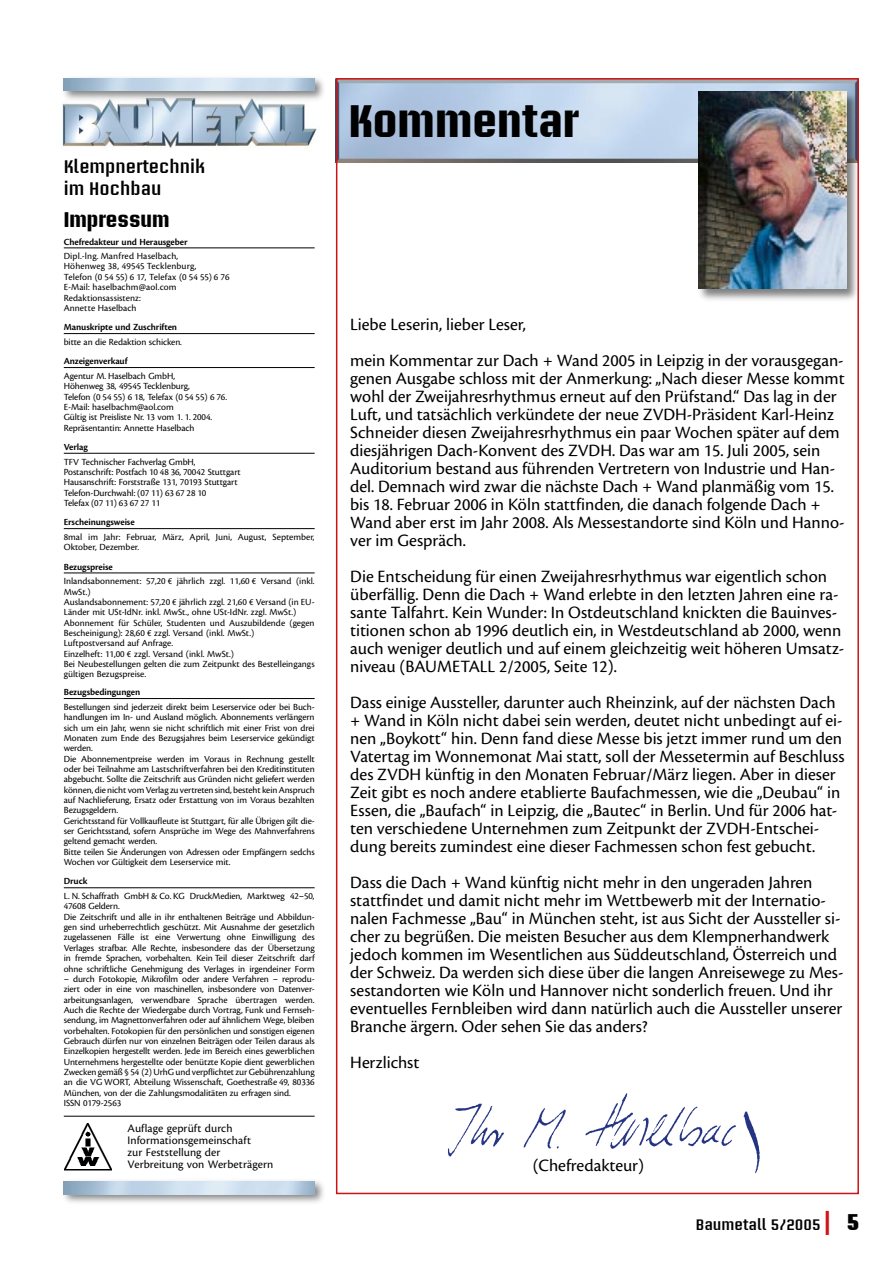
<style>
.page{position:relative;width:893px;height:1263px;background:#fff}
.page>*{position:absolute;margin:0;border:0;box-sizing:border-box;transform-origin:0 0}
.t1{font:700 45px "Briem Akademi Std";color:#000}
.t2{font:700 21px "Briem Akademi Std";color:#000}
.t3{font:18px/18px "Cronos Pro";color:#000}
.t4{font:600 18px/21.6px "Briem Akademi Std";color:#000}
.t5{font:600 15px "Briem Akademi Std";color:#000}
.t6{font:12px/12px "Cronos Pro";letter-spacing:.005em;color:#000}
.t7{font:9.75px/10.4px "Cronos Pro";letter-spacing:-.01em;color:#000}
.t8{font:9.75px/10.4px "Cronos Pro";letter-spacing:.01em;color:#000}
.t9{font:600 9.75px "Cronos Pro";letter-spacing:-.01em;color:#000}
.s1{font-size:24px;color:#cd1316}
</style>
<div class="page">
<img style="left:62px;top:103px;width:257px;height:45px">
<hr style="left:64px;top:247px;width:251px;height:1px;background:#000">
<hr style="left:64px;top:333px;width:251px;height:1px;background:#000">
<hr style="left:64px;top:367px;width:251px;height:1px;background:#000">
<hr style="left:64px;top:453px;width:251px;height:1px;background:#000">
<hr style="left:64px;top:528px;width:251px;height:1px;background:#000">
<hr style="left:64px;top:572px;width:251px;height:1px;background:#000">
<hr style="left:64px;top:698px;width:251px;height:1px;background:#000">
<hr style="left:64px;top:887px;width:251px;height:1px;background:#000">
<img style="left:64px;top:1123px;width:48px;height:47px">
<hr style="left:64px;top:1116px;width:251px;height:1px;background:#000">
<img style="left:339px;top:81px;width:517px;height:82px">
<div style="left:60px;top:1178px;width:267px;height:28px;background:#000;opacity:.5"></div>
<img style="left:64px;top:1181px;width:251px;height:13px">
<div style="left:60px;top:74px;width:267px;height:29px;background:#000;opacity:.5"></div>
<img style="left:64px;top:78px;width:251px;height:13px">
<img style="left:448px;top:1093px;width:312px;height:81px">
<div style="left:501px;top:1152px;width:183px;height:24px;background:#fff"></div>
<div style="left:697px;top:90px;width:164px;height:214px;background:#000;opacity:.5"></div>
<img style="left:698px;top:92px;width:148px;height:197px">
<h3 class="t4" style="left:64px;top:156px;width:142px">Klempnertechnik im Hochbau</h3>
<h2 class="t2" style="left:64px;top:207px;width:107px">Impressum</h2>
<p class="t9" style="left:64px;top:236px;width:125px">Chefredakteur und Herausgeber</p>
<p class="t8" style="left:64px;top:251px;width:167px">Dipl.-lng. Manfred Haselbach,<br>Höhenweg 38, 49545 Tecklenburg,<br>Telefon (0 54 55) 6 17, Telefax (0 54 55) 6 76<br>E-Mail: haselbachm@aol.com<br>Redaktionsassistenz:<br>Annette Haselbach</p>
<p class="t9" style="left:64px;top:322px;width:115px">Manuskripte und Zuschriften</p>
<p class="t7" style="left:64px;top:337px;width:120px">bitte an die Redaktion schicken.</p>
<p class="t9" style="left:64px;top:356px;width:65px">Anzeigenverkauf</p>
<p class="t7" style="left:64px;top:371px;width:165px">Agentur M. Haselbach GmbH,<br>Höhenweg 38, 49545 Tecklenburg,<br>Telefon (0 54 55) 6 18, Telefax (0 54 55) 6 76.<br>E-Mail: haselbachm@aol.com<br>Gültig ist Preisliste Nr. 13 vom 1. 1. 2004.<br>Repräsentantin: Annette Haselbach</p>
<p class="t9" style="left:64px;top:441px;width:26px">Verlag</p>
<p class="t7" style="left:64px;top:456px;width:179px">TFV Technischer Fachverlag GmbH, Postanschrift: Postfach 10 48 36, 70042 Stuttgart Hausanschrift: Forststraße 131, 70193 Stuttgart Telefon-Durchwahl: (07 11) 63 67 28 10<br>Telefax (07 11) 63 67 27 11</p>
<p class="t9" style="left:64px;top:517px;width:73px">Erscheinungsweise</p>
<p class="t7" style="left:64px;top:532px;width:252px">8mal im Jahr: Februar, März, April, Juni, August, September,<br>Oktober, Dezember.</p>
<p class="t9" style="left:64px;top:561px;width:51px">Bezugspreise</p>
<p class="t7" style="left:64px;top:576px;width:252px">Inlandsabonnement: 57,20 € jährlich zzgl. 11,60 € Versand (inkl.<br>MwSt.)<br>Auslandsabonnement: 57,20 € jährlich zzgl. 21,60 € Versand (in EU-Länder mit USt-IdNr. inkl. MwSt., ohne USt-IdNr. zzgl. MwSt.)<br>Abonnement für Schüler, Studenten und Auszubildende (gegen Bescheinigung): 28,60 € zzgl. Versand (inkl. MwSt.)<br>Luftpostversand auf Anfrage.<br>Einzelheft: 11,00 € zzgl. Versand (inkl. MwSt.)<br>Bei Neubestellungen gelten die zum Zeitpunkt des Bestelleingangs gültigen Bezugspreise.</p>
<p class="t9" style="left:64px;top:686px;width:78px">Bezugsbedingungen</p>
<p class="t7" style="left:64px;top:702px;width:252px">Bestellungen sind jederzeit direkt beim Leserservice oder bei Buch&shy;handlungen im In- und Ausland möglich. Abonnements verlängern sich um ein Jahr, wenn sie nicht schriftlich mit einer Frist von drei Monaten zum Ende des Bezugsjahres beim Leserservice gekündigt werden.<br>Die Abonnementpreise werden im Voraus in Rechnung gestellt oder bei Teilnahme am Lastschriftverfahren bei den Kreditinstituten abgebucht. Sollte die Zeitschrift aus Gründen nicht geliefert werden können, die nicht vomVerlag zu vertreten sind, besteht keinAnspruch auf Nachlieferung, Ersatz oder Erstattung von im Voraus bezahlten Bezugsgeldern.<br>Gerichtsstand für Vollkaufleute ist Stuttgart, für alle Übrigen gilt die&shy;ser Gerichtsstand, sofern Ansprüche im Wege des Mahnverfahrens geltend gemacht werden.<br>Bitte teilen Sie Änderungen von Adressen oder Empfängern sedchs Wochen vor Gültigkeit dem Leserservice mit.</p>
<p class="t9" style="left:64px;top:876px;width:25px">Druck</p>
<p class="t7" style="left:64px;top:891px;width:252px">L. N. Schaffrath GmbH &amp; Co. KG DruckMedien, Marktweg 42–50, 47608 Geldern.<br>Die Zeitschrift und alle in ihr enthaltenen Beiträge und Abbildun&shy;gen sind urheberrechtlich geschützt. Mit Ausnahme der gesetzlich zugelassenen Fälle ist eine Verwertung ohne Einwilligung des Verlages strafbar. Alle Rechte, insbesondere das der Übersetzung in fremde Sprachen, vorbehalten. Kein Teil dieser Zeitschrift darf ohne schriftliche Genehmigung des Verlages in irgendeiner Form</p>
<p class="t7" style="left:64px;top:974px;width:252px">– durch Fotokopie, Mikrofilm oder andere Verfahren – reprodu&shy;ziert oder in eine von maschinellen, insbesondere von Datenver&shy;arbeitungsanlagen, verwendbare Sprache übertragen werden.<br>Auch die Rechte der Wiedergabe durch Vortrag, Funk und Fernseh&shy;sendung, im Magnettonverfahren oder auf ähnlichem Wege, bleiben vorbehalten. Fotokopien für den persönlichen und sonstigen eigenen Gebrauch dürfen nur von einzelnen Beiträgen oder Teilen daraus als Einzelkopien hergestellt werden. Jede im Bereich eines gewerblichen Unternehmens hergestellte oder benützte Kopie dient gewerblichen Zwecken gemäß § 54 (2) UrhG und verpflichtet zur Gebührenzahlung an die VG WORT, Abteilung Wissenschaft, Goethestraße 49, 80336<br>München, von der die Zahlungsmodalitäten zu erfragen sind.<br>ISSN 0179-2563</p>
<p class="t6" style="left:128px;top:1122px;width:147px">Auflage geprüft durch<br>Informationsgemeinschaft<br>zur Feststellung der<br>Verbreitung von Werbeträgern</p>
<h1 class="t1" style="left:349px;top:96px;width:232px">Kommentar</h1>
<h3 class="t3" style="left:350px;top:307px;width:495px;line-height:36px">Liebe Leserin, lieber Leser,<br>mein Kommentar zur Dach + Wand 2005 in Leipzig in der vorausgegan-</h3>
<p class="t3" style="left:350px;top:370px;width:496px">genen Ausgabe schloss mit der Anmerkung: „Nach dieser Messe kommt wohl der Zweijahresrhythmus erneut auf den Prüfstand.“ Das lag in der Luft, und tatsächlich verkündete der neue ZVDH-Präsident Karl-Heinz Schneider diesen Zweijahresrhythmus ein paar Wochen später auf dem diesjährigen Dach-Konvent des ZVDH. Das war am 15. Juli 2005, sein Auditorium bestand aus führenden Vertretern von Industrie und Han&shy;del. Demnach wird zwar die nächste Dach + Wand planmäßig vom 15. bis 18. Februar 2006 in Köln stattfinden, die danach folgende Dach + Wand aber erst im Jahr 2008. Als Messestandorte sind Köln und Hanno&shy;ver im Gespräch.</p>
<p class="t3" style="left:350px;top:568px;width:495px">Die Entscheidung für einen Zweijahresrhythmus war eigentlich schon überfällig. Denn die Dach + Wand erlebte in den letzten Jahren eine ra&shy;sante Talfahrt. Kein Wunder: In Ostdeutschland knickten die Bauinves&shy;titionen schon ab 1996 deutlich ein, in Westdeutschland ab 2000, wenn auch weniger deutlich und auf einem gleichzeitig weit höheren Umsatz&shy;niveau (BAUMETALL 2/2005, Seite 12).</p>
<p class="t3" style="left:350px;top:694px;width:496px">Dass einige Aussteller, darunter auch Rheinzink, auf der nächsten Dach + Wand in Köln nicht dabei sein werden, deutet nicht unbedingt auf ei&shy;nen „Boykott“ hin. Denn fand diese Messe bis jetzt immer rund um den Vatertag im Wonnemonat Mai statt, soll der Messetermin auf Beschluss des ZVDH künftig in den Monaten Februar/März liegen. Aber in dieser Zeit gibt es noch andere etablierte Baufachmessen, wie die „Deubau“ in Essen, die „Baufach“ in Leipzig, die „Bautec“ in Berlin. Und für 2006 hat&shy;ten verschiedene Unternehmen zum Zeitpunkt der ZVDH-Entschei&shy;dung bereits zumindest eine dieser Fachmessen schon fest gebucht.</p>
<p class="t3" style="left:350px;top:874px;width:495px">Dass die Dach + Wand künftig nicht mehr in den ungeraden Jahren stattfindet und damit nicht mehr im Wettbewerb mit der Internatio&shy;nalen Fachmesse „Bau“ in München steht, ist aus Sicht der Aussteller si&shy;cher zu begrüßen. Die meisten Besucher aus dem Klempnerhandwerk jedoch kommen im Wesentlichen aus Süddeutschland, Österreich und der Schweiz. Da werden sich diese über die langen Anreisewege zu Mes&shy;sestandorten wie Köln und Hannover nicht sonderlich freuen. Und ihr eventuelles Fernbleiben wird dann natürlich auch die Aussteller unserer Branche ärgern. Oder sehen Sie das anders?</p>
<h3 class="t3" style="left:350px;top:1054px;width:71px">Herzlichst</h3>
<h3 class="t3" style="left:533px;top:1156px;width:113px">(Chefredakteur)</h3>
<h3 class="t5" style="left:696px;top:1216px;width:137px">Baumetall 5/2005 <span class="s1">|</span></h3>
</div>
